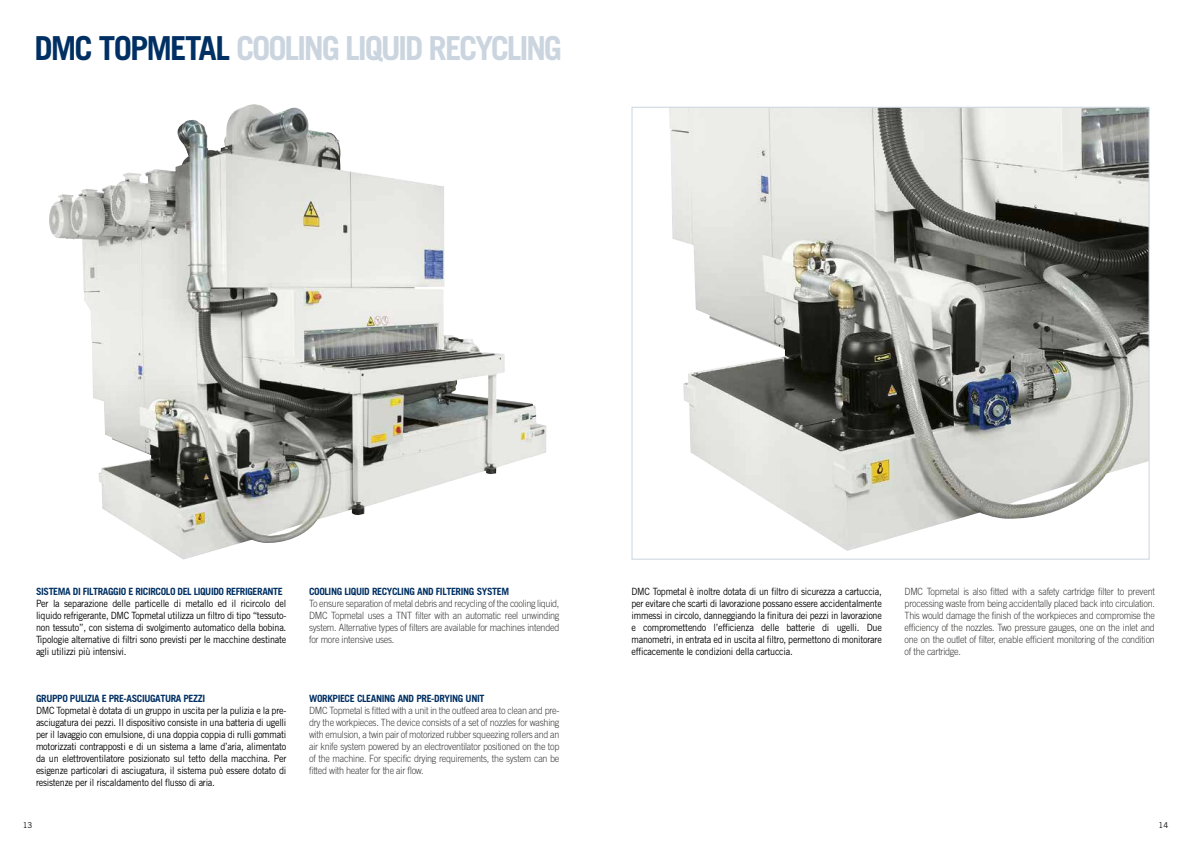
<style>
.page{position:relative;width:1191px;height:842px;background:#fff}
.page>*{position:absolute;margin:0;border:0;box-sizing:border-box;transform-origin:0 0}
.t1{font:700 33.1px "Trade Gothic LT Std";letter-spacing:-.065em;color:#cbd5df}
.t2{font:10px/11.9px "Trade Gothic LT Std";letter-spacing:-.025em;color:#000;text-align:justify;scale:.9 1}
.t3{font:300 10px/11.9px "Trade Gothic LT Std";letter-spacing:-.025em;color:#3c3c3b;text-align:justify;scale:.9 1}
.t4{font:700 10px "Trade Gothic LT Std";letter-spacing:-.04em;color:#003063}
.t5{font:8px "Trade Gothic LT Std";color:#000}
.s1{color:#003063}
</style>
<div class="page">
<img style="left:49px;top:104px;width:497px;height:456px">
<img style="left:669px;top:109px;width:478px;height:442px">
<h1 class="t1" style="left:35px;top:28px;width:529px"><span class="s1">DMC TOPMETAL</span> COOLING LIQUID RECYCLING</h1>
<p class="t4" style="left:36px;top:586px;width:248px">SISTEMA DI FILTRAGGIO E RICIRCOLO DEL LIQUIDO REFRIGERANTE</p>
<p class="t2" style="left:36px;top:598px;width:280px">Per la separazione delle particelle di metallo ed il ricircolo del liquido refrigerante, DMC Topmetal utilizza un filtro di tipo “tessuto&shy;non tessuto”, con sistema di svolgimento automatico della bobina.<br>Tipologie alternative di filtri sono previsti per le macchine destinate agli utilizzi più intensivi.</p>
<p class="t4" style="left:36px;top:693px;width:171px">GRUPPO PULIZIA E PRE-ASCIUGATURA PEZZI</p>
<p class="t2" style="left:36px;top:705px;width:280px">DMC Topmetal è dotata di un gruppo in uscita per la pulizia e la pre&shy;asciugatura dei pezzi. Il dispositivo consiste in una batteria di ugelli per il lavaggio con emulsione, di una doppia coppia di rulli gommati motorizzati contrapposti e di un sistema a lame d’aria, alimentato da un elettroventilatore posizionato sul tetto della macchina. Per esigenze particolari di asciugatura, il sistema può essere dotato di resistenze per il riscaldamento del flusso di aria.</p>
<p class="t4" style="left:309px;top:586px;width:201px">COOLING LIQUID RECYCLING AND FILTERING SYSTEM</p>
<p class="t3" style="left:309px;top:598px;width:280px">To ensure separation of metal debris and recycling of the cooling liquid, DMC Topmetal uses a TNT filter with an automatic reel unwinding system. Alternative types of filters are available for machines intended for more intensive uses.</p>
<p class="t2" style="left:631px;top:586px;width:280px">DMC Topmetal è inoltre dotata di un filtro di sicurezza a cartuccia, per evitare che scarti di lavorazione possano essere accidentalmente immessi in circolo, danneggiando la finitura dei pezzi in lavorazione e compromettendo l’efficienza delle batterie di ugelli. Due manometri, in entrata ed in uscita al filtro, permettono di monitorare efficacemente le condizioni della cartuccia.</p>
<p class="t3" style="left:904px;top:586px;width:280px">DMC Topmetal is also fitted with a safety cartridge filter to prevent processing waste from being accidentally placed back into circulation.<br>This would damage the finish of the workpieces and compromise the efficiency of the nozzles. Two pressure gauges, one on the inlet and one on the outlet of filter, enable efficient monitoring of the condition of the cartridge.</p>
<p class="t4" style="left:309px;top:693px;width:177px">WORKPIECE CLEANING AND PRE-DRYING UNIT</p>
<p class="t3" style="left:309px;top:705px;width:280px">DMC Topmetal is fitted with a unit in the outfeed area to clean and pre&shy;dry the workpieces. The device consists of a set of nozzles for washing with emulsion, a twin pair of motorized rubber squeezing rollers and an air knife system powered by an electroventilator positioned on the top of the machine. For specific drying requirements, the system can be fitted with heater for the air flow.</p>
<p class="t5" style="left:23px;top:820px;width:11px">13</p>
<p class="t5" style="left:1158px;top:820px;width:11px">14</p>
</div>
